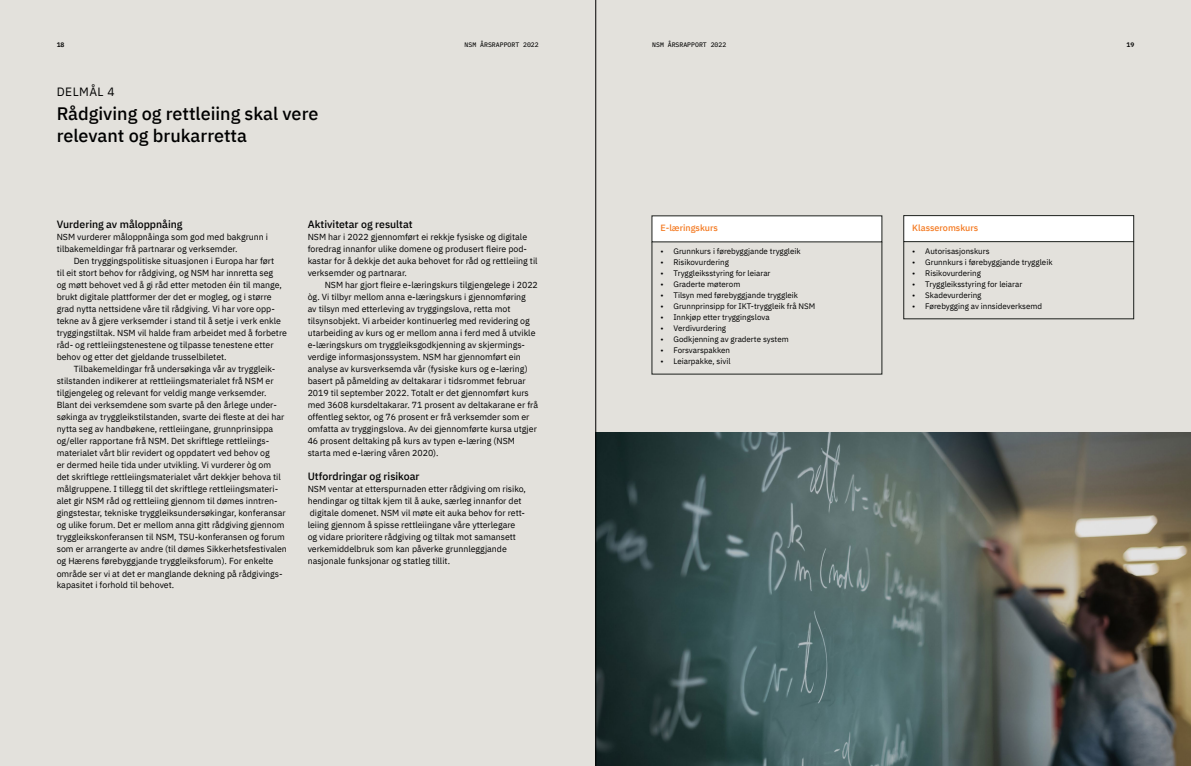
<style>
.page{position:relative;width:1191px;height:766px;background:#fff}
.page>*{position:absolute;margin:0;border:0;box-sizing:border-box;transform-origin:0 0}
.t1{font:500 18px/21.6px "IBM Plex Sans";color:#000}
.t2{font:12px "IBM Plex Sans";letter-spacing:.04em;color:#000}
.t3{font:500 10.5px "IBM Plex Sans";color:#000}
.t4{font:500 9px "IBM Plex Sans";color:#f47920}
.t5{font:8.8px/12px "IBM Plex Sans";color:#000}
.t6{font:8px "IBM Plex Sans";color:#000}
.t7{font:6.5px "IBM Plex Mono Text";color:#000}
.t8{font:600 6.5px "IBM Plex Mono";color:#000}
</style>
<div class="page">
<div style="left:0;top:0;width:1191px;height:765px;background:#e3e1dc"></div>
<img style="left:596px;top:432px;width:595px;height:333px">
<div style="left:903px;top:215px;width:230px;height:27px;background:#fff;border:1px solid #1c1f1c"></div>
<div style="left:903px;top:241px;width:230px;height:78px;border:1px solid #1c1f1c"></div>
<div style="left:652px;top:215px;width:230px;height:27px;background:#fff"></div>
<hr style="left:595px;top:0;width:1px;height:765px;background:#000">
<p class="t8" style="left:57px;top:40px;width:9px">18</p>
<p class="t7" style="left:464px;top:40px;width:76px">NSM ÅRSRAPPORT 2022</p>
<p class="t7" style="left:652px;top:40px;width:76px">NSM ÅRSRAPPORT 2022</p>
<p class="t8" style="left:1126px;top:40px;width:9px">19</p>
<h2 class="t2" style="left:57px;top:83px;width:59px">DELMÅL 4</h2>
<h1 class="t1" style="left:57px;top:101px;width:263px">Rådgiving og rettleiing skal vere relevant og brukarretta</h1>
<p class="t3" style="left:57px;top:216px;width:127px">Vurdering av måloppnåing</p>
<p class="t5" style="left:57px;top:230px;width:213px">NSM vurderer måloppnåinga som god med bakgrunn i tilbakemeldingar frå partnarar og verksemder.</p>
<p class="t5" style="left:57px;top:254px;width:232px;text-indent:17px">Den tryggingspolitiske situasjonen i Europa har ført<br>til eit stort behov for rådgiving, og NSM har innretta seg<br>og møtt behovet ved å gi råd etter metoden éin til mange, brukt digitale plattformer der det er mogleg, og i større grad nytta nettsidene våre til rådgiving. Vi har vore opp&shy;tekne av å gjere verksemder i stand til å setje i verk enkle tryggingstiltak. NSM vil halde fram arbeidet med å forbetre råd- og rettleiingstenestene og tilpasse tenestene etter behov og etter det gjeldande trusselbiletet.</p>
<p class="t5" style="left:57px;top:362px;width:232px;text-indent:17px">Tilbakemeldingar frå undersøkinga vår av tryggleik&shy;stilstanden indikerer at rettleiingsmaterialet frå NSM er tilgjengeleg og relevant for veldig mange verksemder.<br>Blant dei verksemdene som svarte på den årlege under&shy;søkinga av tryggleikstilstanden, svarte dei fleste at dei har nytta seg av handbøkene, rettleiingane, grunnprinsippa og/eller rapportane frå NSM. Det skriftlege rettleiings&shy;materialet vårt blir revidert og oppdatert ved behov og<br>er dermed heile tida under utvikling. Vi vurderer òg om<br>det skriftlege rettleiingsmaterialet vårt dekkjer behova til målgruppene. I tillegg til det skriftlege rettleiingsmateri&shy;alet gir NSM råd og rettleiing gjennom til dømes inntren&shy;gingstestar, tekniske tryggleiksundersøkingar, konferansar og ulike forum. Det er mellom anna gitt rådgiving gjennom tryggleikskonferansen til NSM, TSU-konferansen og forum som er arrangerte av andre (til dømes Sikkerhetsfestivalen og Hærens førebyggjande tryggleiksforum). For enkelte område ser vi at det er manglande dekning på rådgivings&shy;kapasitet i forhold til behovet.</p>
<p class="t3" style="left:308px;top:216px;width:106px">Aktivitetar og resultat</p>
<p class="t5" style="left:308px;top:230px;width:231px">NSM har i 2022 gjennomført ei rekkje fysiske og digitale foredrag innanfor ulike domene og produsert fleire pod&shy;kastar for å dekkje det auka behovet for råd og rettleiing til verksemder og partnarar.</p>
<p class="t5" style="left:308px;top:278px;width:232px;text-indent:17px">NSM har gjort fleire e-læringskurs tilgjengelege i 2022 òg. Vi tilbyr mellom anna e-læringskurs i gjennomføring<br>av tilsyn med etterleving av tryggingslova, retta mot tilsynsobjekt. Vi arbeider kontinuerleg med revidering og utarbeiding av kurs og er mellom anna i ferd med å utvikle e-læringskurs om tryggleiksgodkjenning av skjermings&shy;verdige informasjonssystem. NSM har gjennomført ein analyse av kursverksemda vår (fysiske kurs og e-læring) basert på påmelding av deltakarar i tidsrommet februar 2019 til september 2022. Totalt er det gjennomført kurs med 3608 kursdeltakarar. 71 prosent av deltakarane er frå offentleg sektor, og 76 prosent er frå verksemder som er omfatta av tryggingslova. Av dei gjennomførte kursa utgjer 46 prosent deltaking på kurs av typen e-læring (NSM starta med e-læring våren 2020).</p>
<p class="t3" style="left:308px;top:468px;width:113px">Utfordringar og risikoar</p>
<p class="t5" style="left:308px;top:482px;width:220px">NSM ventar at etterspurnaden etter rådgiving om risiko, hendingar og tiltak kjem til å auke, særleg innanfor det digitale domenet. NSM vil møte eit auka behov for rett&shy;leiing gjennom å spisse rettleiingane våre ytterlegare og vidare prioritere rådgiving og tiltak mot samansett verkemiddelbruk som kan påverke grunnleggjande nasjonale funksjonar og statleg tillit.</p>
<p class="t4" style="left:660px;top:221px;width:59px">E-læringskurs</p>
<p class="t6" style="left:660px;top:245px;width:142px">• Grunnkurs i førebyggjande tryggleik</p>
<p class="t6" style="left:660px;top:256px;width:70px">• Risikovurdering</p>
<p class="t6" style="left:660px;top:267px;width:112px">• Tryggleiksstyring for leiarar</p>
<p class="t6" style="left:660px;top:278px;width:81px">• Graderte møterom</p>
<p class="t6" style="left:660px;top:289px;width:139px">• Tilsyn med førebyggjande tryggleik</p>
<p class="t6" style="left:660px;top:300px;width:156px">• Grunnprinsipp for IKT-tryggleik frå NSM</p>
<p class="t6" style="left:660px;top:311px;width:111px">• Innkjøp etter tryggingslova</p>
<p class="t6" style="left:660px;top:322px;width:67px">• Verdivurdering</p>
<p class="t6" style="left:660px;top:333px;width:130px">• Godkjenning av graderte system</p>
<p class="t6" style="left:660px;top:344px;width:71px">• Forsvarspakken</p>
<p class="t6" style="left:660px;top:355px;width:72px">• Leiarpakke, sivil</p>
<p class="t4" style="left:912px;top:221px;width:68px">Klasseromskurs</p>
<p class="t6" style="left:912px;top:244px;width:79px">• Autorisasjonskurs</p>
<p class="t6" style="left:912px;top:255px;width:142px">• Grunnkurs i førebyggjande tryggleik</p>
<p class="t6" style="left:912px;top:266px;width:70px">• Risikovurdering</p>
<p class="t6" style="left:912px;top:277px;width:112px">• Tryggleiksstyring for leiarar</p>
<p class="t6" style="left:912px;top:288px;width:71px">• Skadevurdering</p>
<p class="t6" style="left:912px;top:299px;width:131px">• Førebygging av innsideverksemd</p>
</div>
